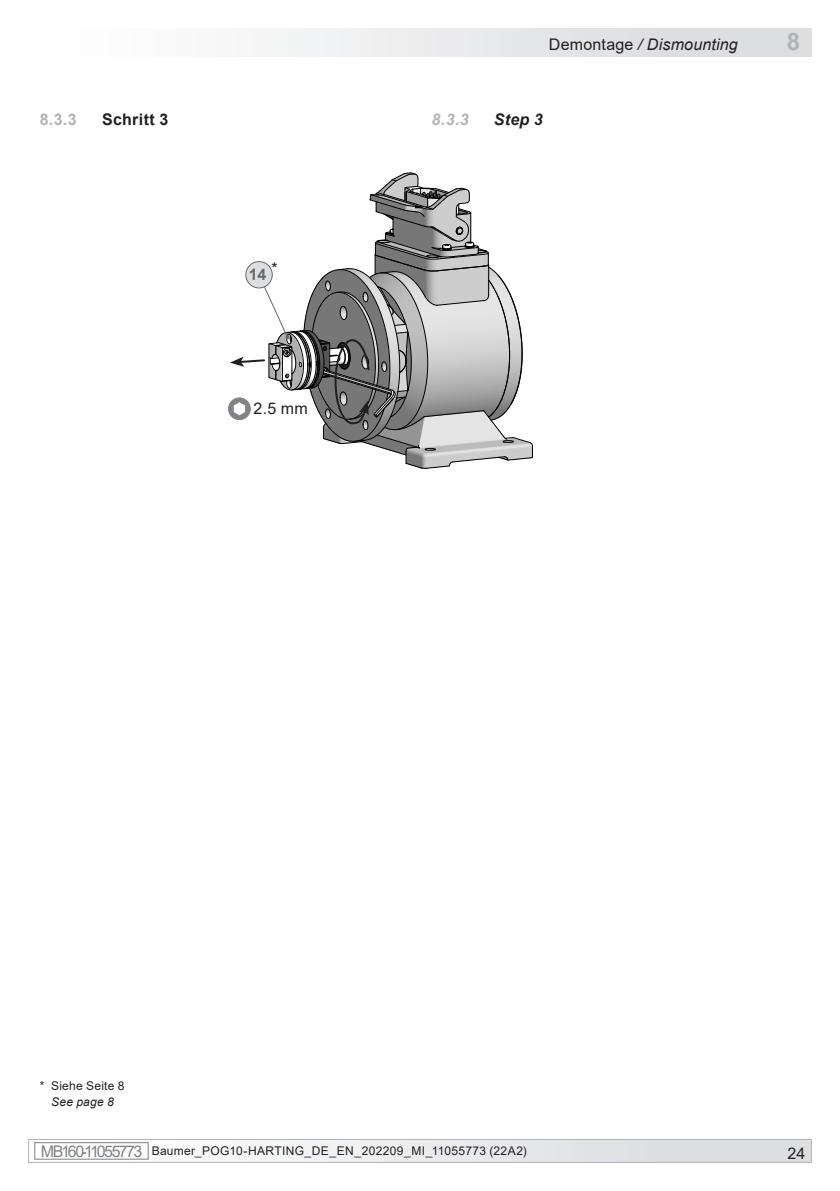
<style>
.page{position:relative;width:840px;height:1191px;background:#fff}
.page>*{position:absolute;margin:0;border:0;box-sizing:border-box;transform-origin:0 0}
.t1{font:700 24px "Arial";color:#b2b3b7}
.t2{font:italic 16px "Arial";letter-spacing:.01em;color:#231f20}
.t3{font:700 16px "Arial";letter-spacing:.02em;color:#231f20}
.t4{font:16px "Arial";color:#231f20}
.t5{font:700 16px "Arial";color:#b2b3b7}
.t6{font:italic 700 16px "Arial";color:#b2b3b7}
.t7{font:italic 700 16px "Arial";color:#231f20}
.t8{font:700 16px "Arial";color:#67696b}
.t9{font:12px "Arial";letter-spacing:.025em;color:#231f20}
.t10{font:italic 12px "Arial";letter-spacing:.02em;color:#231f20}
.s1{font-style:normal}
.s2{font-size:16px;color:#808285}
</style>
<div class="page">
<div style="left:29px;top:1139px;width:781px;height:23px;background:linear-gradient(to right,#fafafa,#dbdcde)"></div>
<div style="left:35px;top:1142px;width:113px;height:17px;border:1px solid #808285"></div>
<div style="left:28px;top:1139px;width:783px;height:23px;border:1px solid #b2b3b7"></div>
<div style="left:28px;top:28px;width:783px;height:29px;background:linear-gradient(to right,#fff,#d8d9dc)"></div>
<svg style="left:228px;top:172px;width:305px;height:297px"></svg>
<h2 class="t2" style="left:548px;top:34px;width:190px"><span class="s1">Demontage</span> / Dismounting</h2>
<h1 class="t1" style="left:786px;top:24px;width:15px">8</h1>
<h2 class="t5" style="left:40px;top:108px;width:38px">8.3.3</h2>
<h2 class="t3" style="left:102px;top:108px;width:68px">Schritt 3</h2>
<h2 class="t6" style="left:431px;top:109px;width:39px">8.3.3</h2>
<h2 class="t7" style="left:493px;top:109px;width:50px">Step 3</h2>
<h2 class="t8" style="left:248px;top:263px;width:31px">14 <sup>*</sup></h2>
<h2 class="t4" style="left:253px;top:398px;width:56px">2.5 mm</h2>
<p class="t9" style="left:40px;top:1077px;width:86px">* Siehe Seite 8</p>
<p class="t10" style="left:51px;top:1094px;width:64px">See page 8</p>
<p class="t9" style="left:41px;top:1143px;width:487px"><span class="s2">MB160 - 11055773</span> Baumer_POG10-HARTING_DE_EN_202209_MI_11055773 (22A2)</p>
<h2 class="t4" style="left:787px;top:1142px;width:19px">24</h2>
</div>
